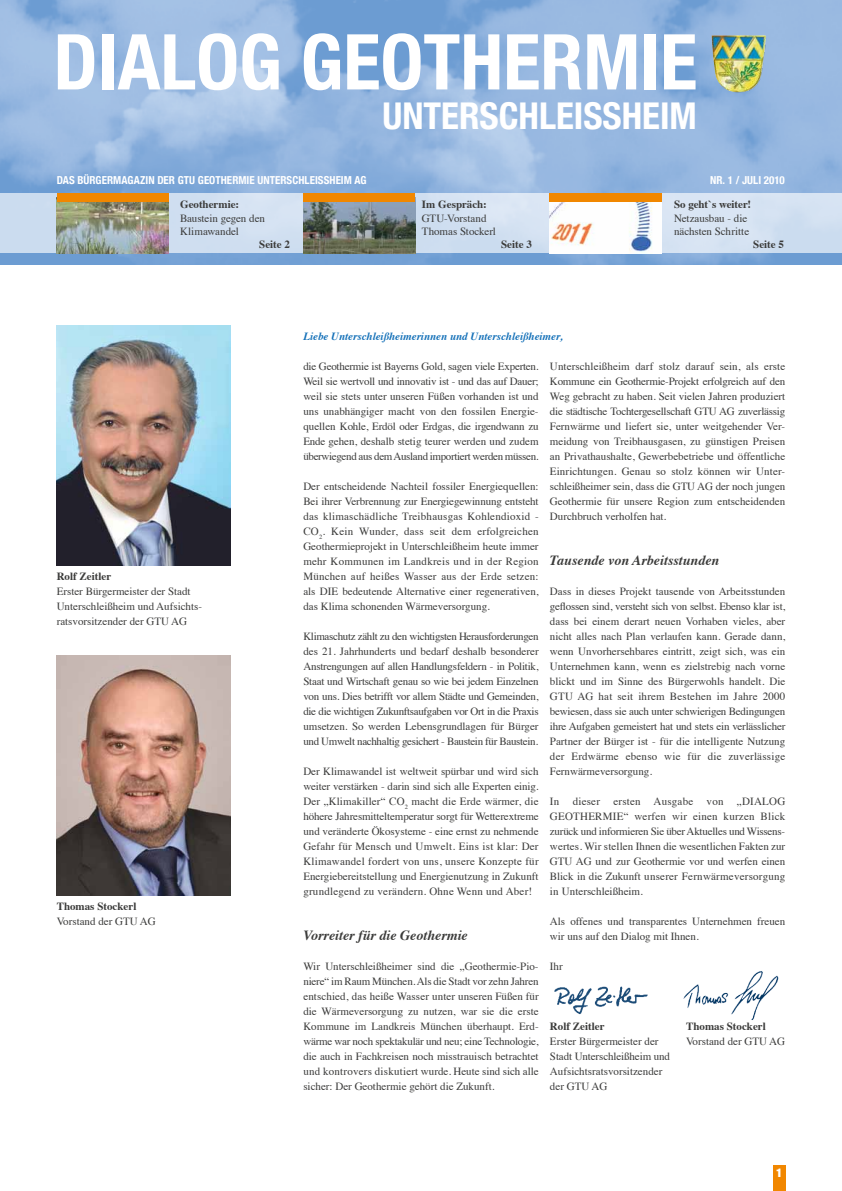
<style>
.page{position:relative;width:842px;height:1191px;background:#fff}
.page>*{position:absolute;margin:0;border:0;box-sizing:border-box;transform-origin:0 0}
.t1{font:700 condensed 77.1px "Helvetica Neue";color:#fff}
.t2{font:700 condensed 36.9px "Helvetica Neue";color:#fff}
.t3{font:italic 700 14px "Times";color:#3b3b3a}
.t4{font:900 condensed 12px "Helvetica Neue";color:#fff}
.t5{font:11px/15px "Times";color:#3b3b3a;text-align:justify}
.t6{font:700 11px "Times";color:#3b3b3a}
.t7{font:700 condensed 11px "Helvetica Neue";letter-spacing:.005em;color:#fff}
.t8{font:italic 700 11px "Times";color:#1370b8}
.t9{font:11px/15px "Times";letter-spacing:.02em;color:#3b3b3a}
</style>
<div class="page">
<img style="left:0;top:0;width:842px;height:265px">
<div style="left:0;top:193px;width:842px;height:60px;background:#d2e1f1"></div>
<img style="left:57px;top:202px;width:112px;height:51px">
<img style="left:303px;top:201px;width:112px;height:52px">
<img style="left:550px;top:201px;width:112px;height:52px">
<img style="left:711px;top:35px;width:56px;height:58px">
<div style="left:773px;top:1165px;width:12px;height:26px;background:#f18700"></div>
<div style="left:57px;top:193px;width:112px;height:9px;background:#f18700"></div>
<div style="left:303px;top:193px;width:112px;height:8px;background:#f18700"></div>
<div style="left:550px;top:193px;width:112px;height:8px;background:#f18700"></div>
<img style="left:57px;top:325px;width:173px;height:240px">
<img style="left:57px;top:655px;width:173px;height:240px">
<img style="left:554px;top:986px;width:94px;height:29px">
<img style="left:683px;top:971px;width:96px;height:49px">
<h1 class="t1" style="left:53px;top:15px;width:645px">DIALOG GEOTHERMIE</h1>
<h2 class="t2" style="left:382px;top:94px;width:316px">UNTERSCHLEISSHEIM</h2>
<p class="t7" style="left:57px;top:173px;width:305px">DAS BÜRGERMAGAZIN DER GTU GEOTHERMIE UNTERSCHLEISSHEIM AG</p>
<p class="t7" style="left:710px;top:173px;width:76px">NR. 1 / JULI 2010</p>
<p class="t6" style="left:180px;top:194px;width:61px">Geothermie:</p>
<p class="t5" style="left:180px;top:210px;width:86px;line-height:13.2px">Baustein gegen den<br>Klimawandel</p>
<p class="t6" style="left:259px;top:234px;width:32px">Seite 2</p>
<p class="t6" style="left:422px;top:194px;width:66px">Im Gespräch:</p>
<p class="t5" style="left:422px;top:210px;width:76px;line-height:13.2px">GTU-Vorstand<br>Thomas Stockerl</p>
<p class="t6" style="left:501px;top:234px;width:32px">Seite 3</p>
<p class="t6" style="left:674px;top:194px;width:79px">So geht`s weiter!</p>
<p class="t5" style="left:674px;top:210px;width:77px;line-height:13.2px">Netzausbau - die nächsten Schritte</p>
<p class="t6" style="left:753px;top:234px;width:32px">Seite 5</p>
<p class="t6" style="left:57px;top:566px;width:56px">Rolf Zeitler</p>
<p class="t5" style="left:57px;top:583px;width:147px;text-align:left">Erster Bürgermeister der Stadt<br>Unterschleißheim und Aufsichts&shy;ratsvorsitzender der GTU AG</p>
<p class="t6" style="left:57px;top:896px;width:81px">Thomas Stockerl</p>
<p class="t5" style="left:57px;top:913px;width:101px">Vorstand der GTU AG</p>
<p class="t8" style="left:303px;top:326px;width:261px">Liebe Unterschleißheimerinnen und Unterschleißheimer,</p>
<p class="t5" style="left:303px;top:358px;width:237px">die Geothermie ist Bayerns Gold, sagen viele Experten.<br>Weil sie wertvoll und innovativ ist - und das auf Dauer; weil sie stets unter unseren Füßen vorhanden ist und uns unabhängiger macht von den fossilen Energie&shy;quellen Kohle, Erdöl oder Erdgas, die irgendwann zu Ende gehen, deshalb stetig teurer werden und zudem überwiegend aus dem Ausland importiert werden müssen.</p>
<p class="t5" style="left:303px;top:478px;width:237px">Der entscheidende Nachteil fossiler Energiequellen:<br>Bei ihrer Verbrennung zur Energiegewinnung entsteht das klimaschädliche Treibhausgas Kohlendioxid - CO<sub>2</sub>. Kein Wunder, dass seit dem erfolgreichen Geothermieprojekt in Unterschleißheim heute immer mehr Kommunen im Landkreis und in der Region München auf heißes Wasser aus der Erde setzen: als DIE bedeutende Alternative einer regenerativen, das Klima schonenden Wärmeversorgung.</p>
<p class="t5" style="left:303px;top:628px;width:237px">Klimaschutz zählt zu den wichtigsten Herausforderungen des 21. Jahrhunderts und bedarf deshalb besonderer Anstrengungen auf allen Handlungsfeldern - in Politik, Staat und Wirtschaft genau so wie bei jedem Einzelnen von uns. Dies betrifft vor allem Städte und Gemeinden, die die wichtigen Zukunftsaufgaben vor Ort in die Praxis umsetzen. So werden Lebensgrundlagen für Bürger und Umwelt nachhaltig gesichert - Baustein für Baustein.</p>
<p class="t5" style="left:303px;top:763px;width:237px">Der Klimawandel ist weltweit spürbar und wird sich weiter verstärken - darin sind sich alle Experten einig.<br>Der „Klimakiller“ CO<sub>2</sub> macht die Erde wärmer, die höhere Jahresmitteltemperatur sorgt für Wetterextreme und veränderte Ökosysteme - eine ernst zu nehmende Gefahr für Mensch und Umwelt. Eins ist klar: Der Klimawandel fordert von uns, unsere Konzepte für Energiebereitstellung und Energienutzung in Zukunft grundlegend zu verändern. Ohne Wenn und Aber!</p>
<p class="t3" style="left:303px;top:922px;width:166px">Vorreiter für die Geothermie</p>
<p class="t5" style="left:303px;top:958px;width:237px">Wir Unterschleißheimer sind die „Geothermie-Pio&shy;niere“ im Raum München. Als die Stadt vor zehn Jahren entschied, das heiße Wasser unter unseren Füßen für die Wärmeversorgung zu nutzen, war sie die erste Kommune im Landkreis München überhaupt. Erd&shy;wärme war noch spektakulär und neu; eine Technologie, die auch in Fachkreisen noch misstrauisch betrachtet und kontrovers diskutiert wurde. Heute sind sich alle sicher: Der Geothermie gehört die Zukunft.</p>
<p class="t5" style="left:550px;top:358px;width:237px">Unterschleißheim darf stolz darauf sein, als erste Kommune ein Geothermie-Projekt erfolgreich auf den Weg gebracht zu haben. Seit vielen Jahren produziert die städtische Tochtergesellschaft GTU AG zuverlässig Fernwärme und liefert sie, unter weitgehender Ver&shy;meidung von Treibhausgasen, zu günstigen Preisen an Privathaushalte, Gewerbebetriebe und öffentliche Einrichtungen. Genau so stolz können wir Unter&shy;schleißheimer sein, dass die GTU AG der noch jungen Geothermie für unsere Region zum entscheidenden Durchbruch verholfen hat.</p>
<p class="t3" style="left:550px;top:547px;width:171px">Tausende von Arbeitsstunden</p>
<p class="t5" style="left:550px;top:583px;width:237px">Dass in dieses Projekt tausende von Arbeitsstunden geflossen sind, versteht sich von selbst. Ebenso klar ist, dass bei einem derart neuen Vorhaben vieles, aber nicht alles nach Plan verlaufen kann. Gerade dann, wenn Unvorhersehbares eintritt, zeigt sich, was ein Unternehmen kann, wenn es zielstrebig nach vorne blickt und im Sinne des Bürgerwohls handelt. Die GTU AG hat seit ihrem Bestehen im Jahre 2000 bewiesen, dass sie auch unter schwierigen Bedingungen ihre Aufgaben gemeistert hat und stets ein verlässlicher Partner der Bürger ist - für die intelligente Nutzung der Erdwärme ebenso wie für die zuverlässige Fernwärmeversorgung.</p>
<p class="t9" style="left:550px;top:793px;width:209px">In dieser ersten Ausgabe von „Dialog<br>Geothermie</p>
<p class="t5" style="left:550px;top:808px;width:237px;text-indent:74px">“ werfen wir einen kurzen Blick zurück und informieren Sie über Aktuelles und Wissens&shy;wertes. Wir stellen Ihnen die wesentlichen Fakten zur GTU AG und zur Geothermie vor und werfen einen Blick in die Zukunft unserer Fernwärmeversorgung in Unterschleißheim.</p>
<p class="t5" style="left:550px;top:913px;width:237px">Als offenes und transparentes Unternehmen freuen wir uns auf den Dialog mit Ihnen.</p>
<p class="t5" style="left:550px;top:958px;width:14px">Ihr</p>
<p class="t6" style="left:550px;top:1016px;width:56px">Rolf Zeitler</p>
<p class="t5" style="left:550px;top:1033px;width:122px;text-align:left">Erster Bürgermeister der<br>Stadt Unterschleißheim und<br>Aufsichtsratsvorsitzender der GTU AG</p>
<p class="t6" style="left:686px;top:1016px;width:81px">Thomas Stockerl</p>
<p class="t5" style="left:686px;top:1033px;width:101px">Vorstand der GTU AG</p>
<p class="t4" style="left:776px;top:1165px;width:8px">1</p>
</div>
